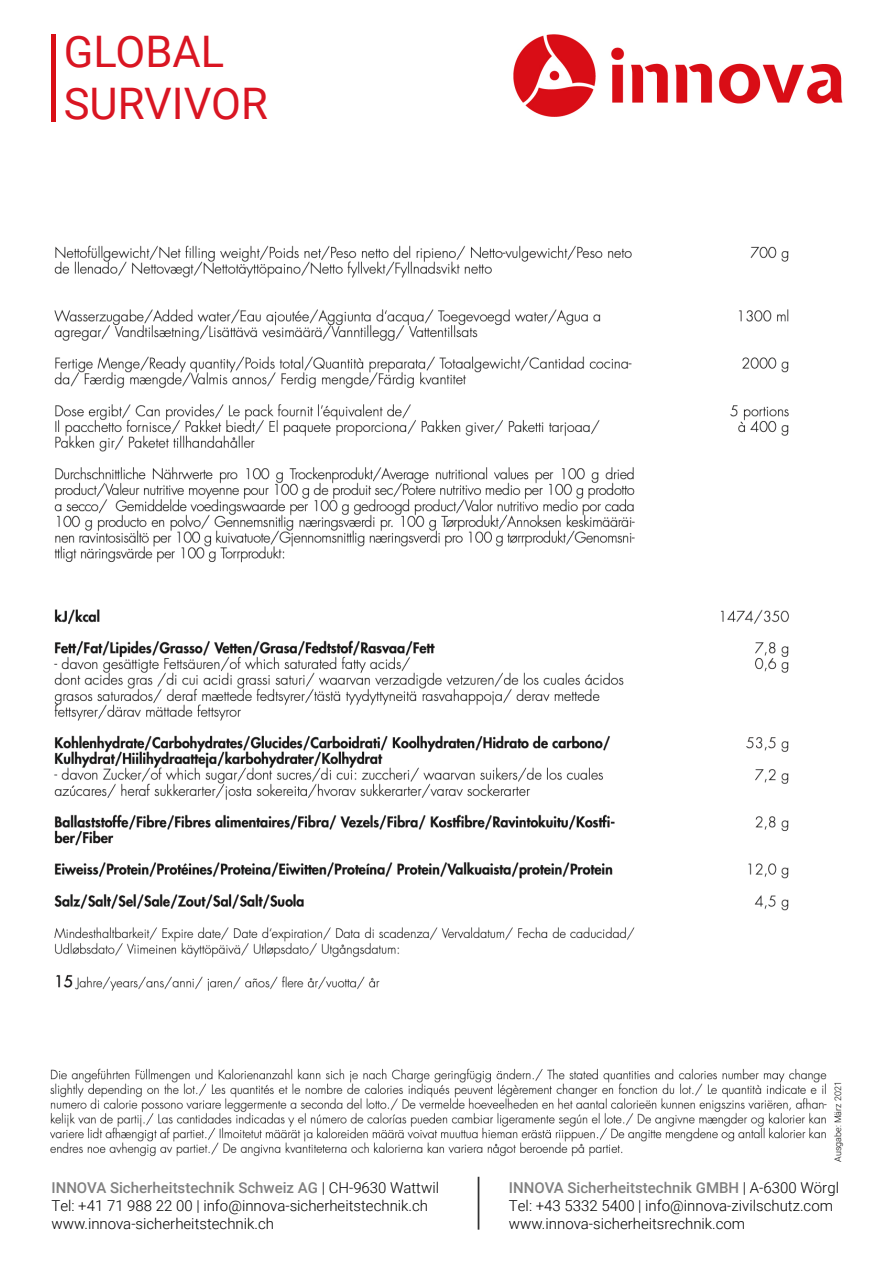
<style>
.page{position:relative;width:893px;height:1263px;background:#fff}
.page>*{position:absolute;margin:0;border:0;box-sizing:border-box;transform-origin:0 0}
.t1{font:43.5px/52.2px "Roboto";color:#d91522}
.t2{font:300 15px/18px "Roboto";color:#000}
.t3{font:300 9px "Roboto";color:#000}
.s1{font-weight:500;color:#808080}
</style>
<div class="page">
<div style="left:478px;top:1177px;width:1px;height:52px;border:1px solid #000"></div>
<img style="left:513px;top:34px;width:330px;height:83px">
<div style="left:51px;top:34px;width:5px;height:87px;background:#d90f16"></div>
<img style="left:54px;top:245px;width:735px;height:746px">
<img style="left:50px;top:1068px;width:777px;height:89px">
<h1 class="t1" style="left:64px;top:24px;width:206px">GLOBAL<br>SURVIVOR</h1>
<p class="t3" style="left:832px;top:1162px;width:82px;rotate:-90deg">Ausgabe: März 2021</p>
<p class="t2" style="left:51px;top:1178px;width:389px"><span class="s1">INNOVA Sicherheitstechnik Schweiz AG</span> | CH-9630 Wattwil<br>Tel: +41 71 988 22 00 | info@innova-sicherheitstechnik.ch www.innova-sicherheitstechnik.ch</p>
<p class="t2" style="left:509px;top:1178px;width:332px"><span class="s1">INNOVA Sicherheitstechnik GMBH</span> | A-6300 Wörgl<br>Tel: +43 5332 5400 | info@innova-zivilschutz.com www.innova-sicherheitsrechnik.com</p>
</div>
